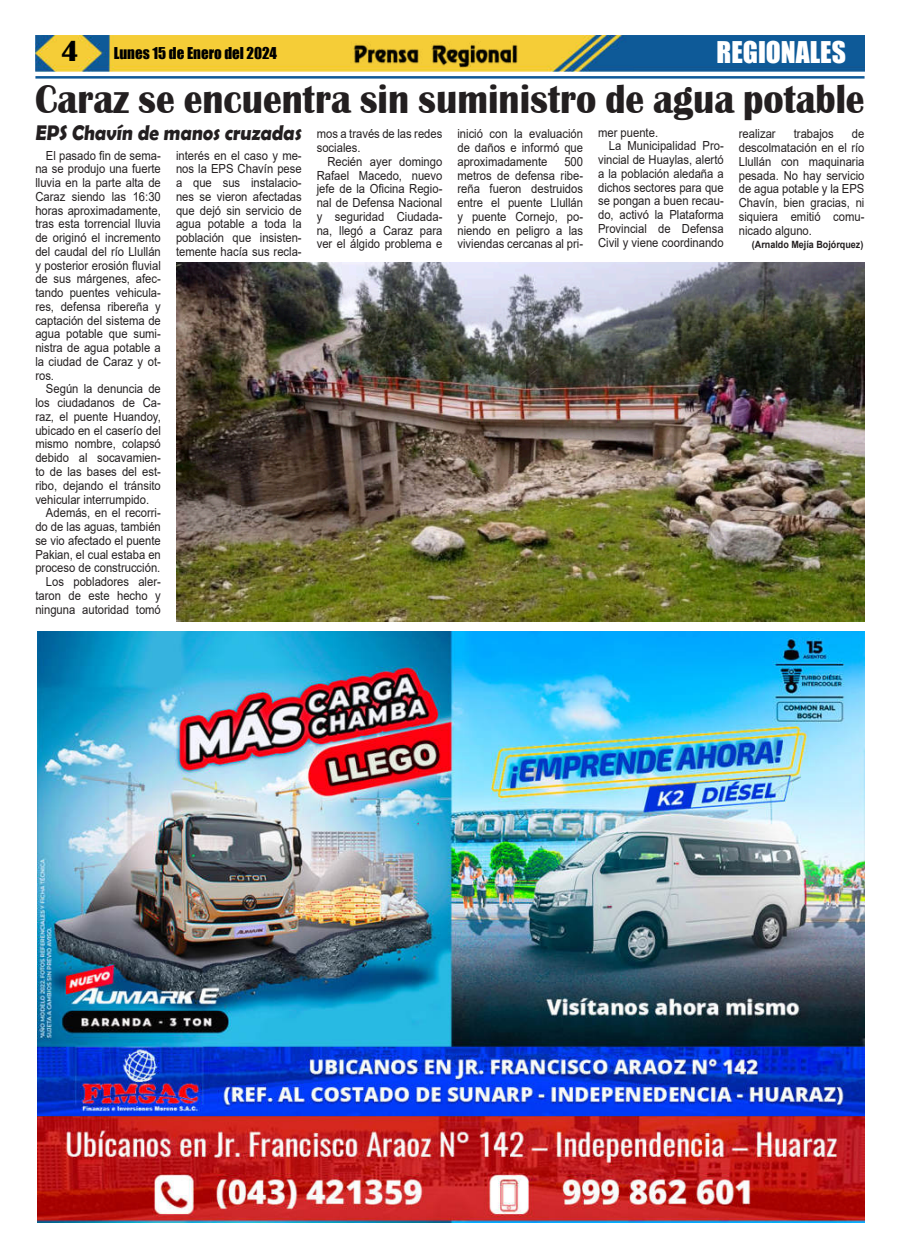
<style>
.page{position:relative;width:900px;height:1258px;background:#fff}
.page>*{position:absolute;margin:0;border:0;box-sizing:border-box;transform-origin:0 0}
.t1{font:700 41.62px "Britannic";color:#231f20;scale:.9 1}
.t2{font:27.5px "Impact";color:#fff}
.t3{font:700 21.25px "Berlin Sans FB Demi";color:#231f20;scale:.91 1}
.t4{font:15px "Impact";color:#000}
.t5{font:12.5px/13.8px "Arial";color:#231f20;text-align:justify;scale:.9 1}
.t6{font:700 10px "Arial";color:#231f20;scale:.9 1}
.s1{font-family:"Britannic";font-weight:700;font-size:30px}
</style>
<div class="page">
<img style="left:35px;top:35px;width:830px;height:36px">
<hr style="left:35px;top:76px;width:830px;height:3px;background:#0f5998">
<img style="left:351px;top:41px;width:169px;height:27px">
<img style="left:37px;top:631px;width:828px;height:591px">
<img style="left:176px;top:262px;width:688px;height:360px">
<p class="t4" style="left:61px;top:45px;width:218px"><span class="s1">4</span> Lunes 15 de Enero del 2024</p>
<h2 class="t2" style="left:717px;top:37px;width:131px">REGIONALES</h2>
<h1 class="t1" style="left:35px;top:78px;width:923px">Caraz se encuentra sin suministro de agua potable</h1>
<p class="t5" style="left:457px;top:128px;width:141px">inició con la evaluación de daños e informó que aproximadamente</p>
<h3 class="t3" style="left:35px;top:121px;width:297px">EPS Chavín de manos cruzadas</h3>
<p class="t5" style="left:598px;top:127px;width:68px">mer puente.</p>
<p class="t5" style="left:609px;top:140px;width:129px">La Municipalidad Pro-</p>
<p class="t5" style="left:598px;top:153px;width:141px">vincial de Huaylas, alertó</p>
<p class="t5" style="left:598px;top:168px;width:141px">a la población aledaña a</p>
<p class="t5" style="left:598px;top:182px;width:141px">dichos sectores para que</p>
<p class="t5" style="left:598px;top:195px;width:141px">se pongan a buen recau-</p>
<p class="t5" style="left:598px;top:208px;width:141px">do, activó la Plataforma</p>
<p class="t5" style="left:598px;top:222px;width:141px">Provincial de Defensa</p>
<p class="t5" style="left:598px;top:237px;width:141px">Civil y viene coordinando</p>
<p class="t5" style="left:317px;top:127px;width:141px">mos a través de las redes sociales.</p>
<p class="t5" style="left:317px;top:154px;width:141px;text-indent:11px">Recién ayer domingo Rafael Macedo, nuevo jefe de la Oficina Regio&shy;nal de Defensa Nacional y seguridad Ciudada&shy;na, llegó a Caraz para ver el álgido problema e</p>
<p class="t5" style="left:739px;top:127px;width:141px;text-indent:113px">de descolmatación en el río Llullán con maquinaria pesada. No hay servicio de agua potable y la EPS Chavín, bien gracias, ni siquiera emitió comu&shy;nicado alguno.</p>
<p class="t6" style="left:752px;top:241px;width:125px">(Arnaldo Mejía Bojórquez)</p>
<p class="t5" style="left:739px;top:127px;width:42px">realizar</p>
<p class="t5" style="left:794px;top:127px;width:46px">trabajos</p>
<p class="t5" style="left:35px;top:148px;width:141px;text-indent:11px">El pasado fin de sema&shy;na se produjo una fuerte lluvia en la parte alta de Caraz siendo las 16:30 horas aproximadamente, tras esta torrencial lluvia de originó el incremento del caudal del río Llullán y posterior erosión fluvial de sus márgenes, afec&shy;tando puentes vehicula&shy;res, defensa ribereña y captación del sistema de agua potable que sumi&shy;nistra de agua potable a la ciudad de Caraz y ot&shy;ros.</p>
<p class="t5" style="left:46px;top:383px;width:129px">Según la denuncia de</p>
<p class="t5" style="left:35px;top:397px;width:141px">los ciudadanos de Ca-</p>
<p class="t5" style="left:35px;top:410px;width:141px">raz, el puente Huandoy,</p>
<p class="t5" style="left:35px;top:425px;width:141px">ubicado en el caserío del</p>
<p class="t5" style="left:35px;top:437px;width:141px">mismo nombre, colapsó</p>
<p class="t5" style="left:35px;top:452px;width:141px">debido al socavamien-</p>
<p class="t5" style="left:35px;top:466px;width:141px">to de las bases del est-</p>
<p class="t5" style="left:35px;top:478px;width:141px">ribo, dejando el tránsito</p>
<p class="t5" style="left:35px;top:493px;width:128px">vehicular interrumpido.</p>
<p class="t5" style="left:46px;top:506px;width:129px">Además, en el recorri-</p>
<p class="t5" style="left:35px;top:520px;width:141px">do de las aguas, también</p>
<p class="t5" style="left:35px;top:533px;width:141px">se vio afectado el puente</p>
<p class="t5" style="left:35px;top:547px;width:141px">Pakian, el cual estaba en</p>
<p class="t5" style="left:35px;top:562px;width:140px">proceso de construcción.</p>
<p class="t5" style="left:46px;top:576px;width:129px">Los pobladores aler-</p>
<p class="t5" style="left:35px;top:590px;width:141px">taron de este hecho y</p>
<p class="t5" style="left:35px;top:603px;width:141px">ninguna autoridad tomó</p>
<p class="t5" style="left:176px;top:148px;width:141px">interés en el caso y me&shy;nos la EPS Chavín pese a que sus instalacio&shy;nes se vieron afectadas que dejó sin servicio de agua potable a toda la población que insisten&shy;temente hacía sus recla-</p>
<p class="t5" style="left:457px;top:156px;width:141px;text-indent:107px">500 metros de defensa ribe&shy;reña fueron destruidos entre el puente Llullán y puente Cornejo, po&shy;niendo en peligro a las viviendas cercanas al pri-</p>
</div>
